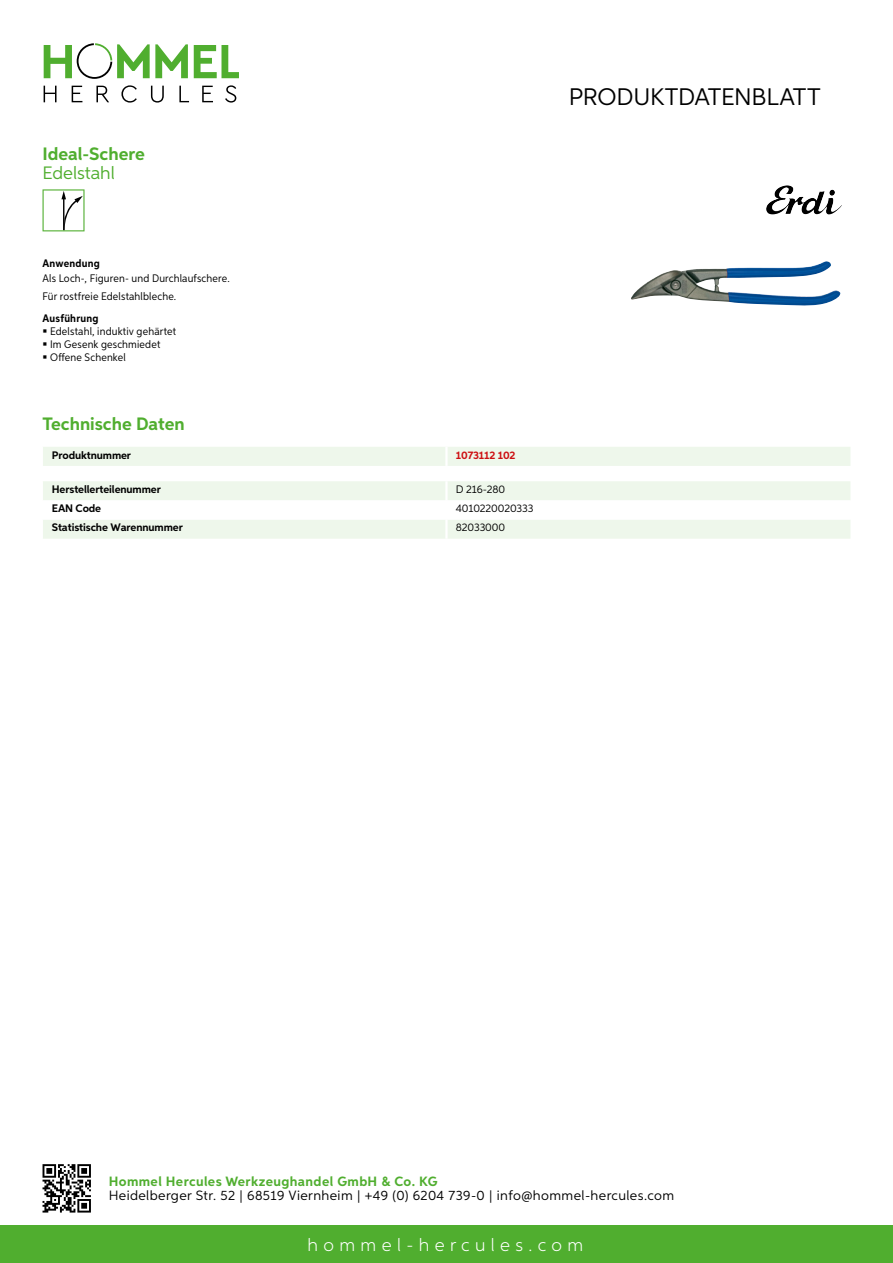
<style>
.page{position:relative;width:893px;height:1263px;background:#fff}
.page>*{position:absolute;margin:0;border:0;box-sizing:border-box;transform-origin:0 0}
.t1{font:24px "Aspira";letter-spacing:-.01em;color:#000}
.t2{font:700 18px "Aspira";color:#50ae2f}
.t3{font:300 18px "Aspira";letter-spacing:.3em;color:#fff}
.t4{font:18px "Aspira";color:#50ae2f}
.t5{font:13.5px "Aspira";letter-spacing:.03em;color:#000}
.t6{font:700 13.5px "Aspira";letter-spacing:.03em;color:#50ae2f}
.t7{font:10.95px/12.8px "Aspira Nar";letter-spacing:.015em;color:#000}
.t8{font:700 10.95px "Aspira";letter-spacing:-.01em;color:#000}
.t9{font:10.95px "Aspira";letter-spacing:-.01em;color:#000}
.t10{font:700 10.95px "Aspira Nar";letter-spacing:.02em;color:#000}
.t11{font:700 10.95px "Aspira";letter-spacing:-.01em;color:#cd1013}
</style>
<div class="page">
<div style="left:0;top:1226px;width:893px;height:37px;background:#50ae2f"></div>
<svg style="left:43px;top:1164px;width:48px;height:48px"></svg>
<svg style="left:194px;top:45px;width:45px;height:33px"></svg>
<svg style="left:44px;top:43px;width:144px;height:36px"></svg>
<svg style="left:44px;top:86px;width:13px;height:16px"></svg>
<svg style="left:72px;top:86px;width:10px;height:16px"></svg>
<svg style="left:96px;top:86px;width:13px;height:16px"></svg>
<svg style="left:121px;top:85px;width:16px;height:18px"></svg>
<svg style="left:151px;top:86px;width:13px;height:17px"></svg>
<svg style="left:179px;top:86px;width:10px;height:16px"></svg>
<svg style="left:202px;top:86px;width:11px;height:16px"></svg>
<svg style="left:225px;top:85px;width:11px;height:18px"></svg>
<div style="left:43px;top:447px;width:807px;height:19px;background:#eef7eb"></div>
<hr style="left:445px;top:447px;width:3px;height:19px;background:#fff">
<svg style="left:43px;top:481px;width:807px;height:58px"></svg>
<hr style="left:445px;top:519px;width:3px;height:20px;background:#fff">
<svg style="left:43px;top:189px;width:42px;height:42px"></svg>
<img style="left:631px;top:261px;width:210px;height:45px">
<svg style="left:774px;top:185px;width:12px;height:12px"></svg>
<h2 class="t2" style="left:43px;top:142px;width:104px">Ideal-Schere</h2>
<h2 class="t4" style="left:43px;top:162px;width:74px">Edelstahl</h2>
<p class="t10" style="left:43px;top:257px;width:59px">Anwendung</p>
<p class="t7" style="left:43px;top:270px;width:189px;line-height:17.5px">Als Loch-, Figuren- und Durchlaufschere.<br>Für rostfreie Edelstahlbleche.</p>
<p class="t10" style="left:43px;top:312px;width:58px">Ausführung</p>
<p class="t7" style="left:50px;top:325px;width:127px">Edelstahl, induktiv gehärtet<br>Im Gesenk geschmiedet<br>Offene Schenkel</p>
<h2 class="t2" style="left:43px;top:413px;width:144px">Technische Daten</h2>
<p class="t8" style="left:52px;top:448px;width:81px">Produktnummer</p>
<p class="t11" style="left:456px;top:448px;width:61px">1073112 102</p>
<p class="t8" style="left:52px;top:483px;width:111px">Herstellerteilenummer</p>
<p class="t9" style="left:456px;top:483px;width:51px">D 216-280</p>
<p class="t8" style="left:52px;top:502px;width:51px">EAN Code</p>
<p class="t9" style="left:456px;top:502px;width:79px">4010220020333</p>
<p class="t8" style="left:52px;top:521px;width:132px">Statistische Warennummer</p>
<p class="t9" style="left:456px;top:521px;width:51px">82033000</p>
<h1 class="t1" style="left:569px;top:82px;width:253px">Produktdatenblatt</h1>
<p class="t6" style="left:109px;top:1172px;width:330px">Hommel Hercules Werkzeughandel GmbH &amp; Co. KG</p>
<p class="t5" style="left:109px;top:1187px;width:567px">Heidelberger Str. 52 | 68519 Viernheim | +49 (0) 6204 739-0 | info@hommel-hercules.com</p>
<h2 class="t3" style="left:307px;top:1234px;width:277px">hommel-hercules.com</h2>
</div>
